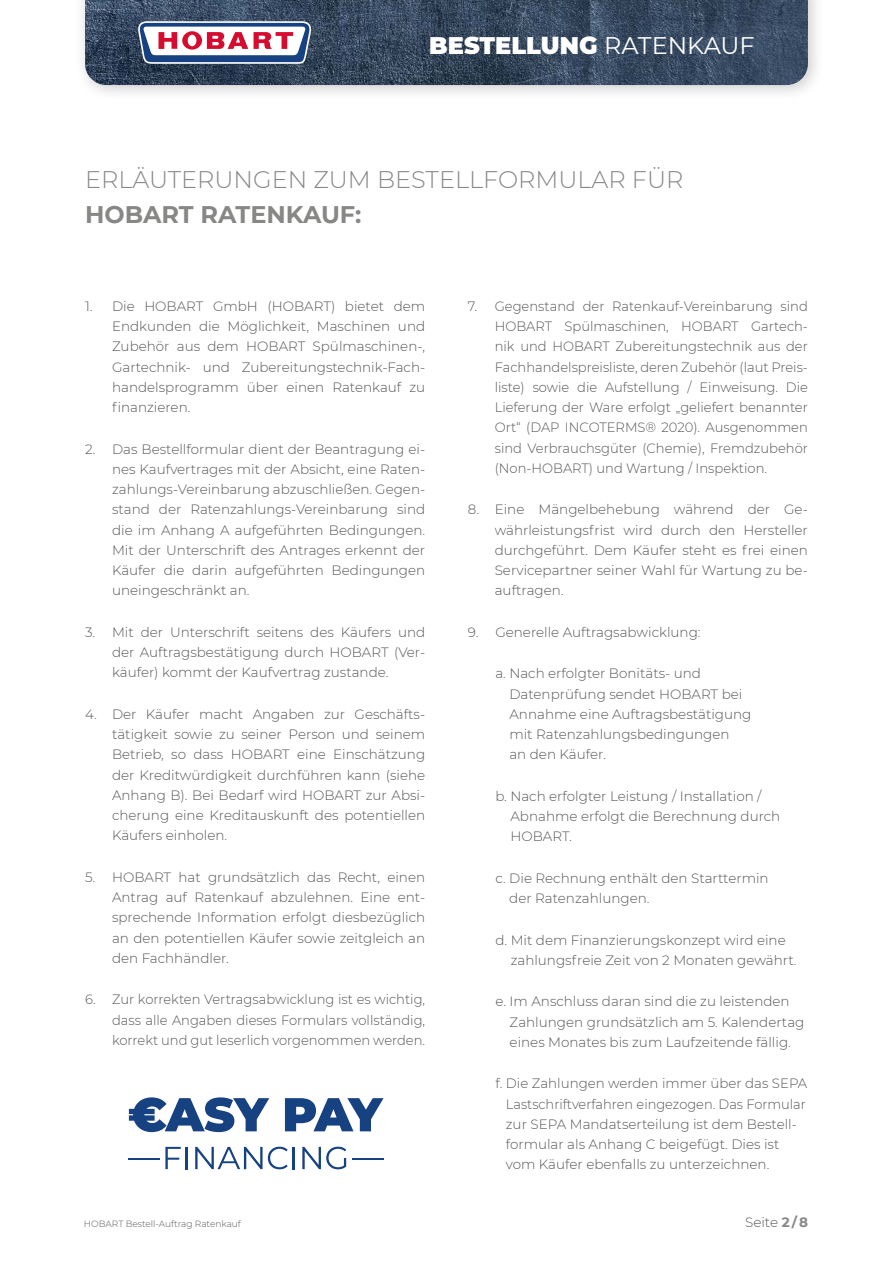
<style>
.page{position:relative;width:893px;height:1263px;background:#fff}
.page>*{position:absolute;margin:0;border:0;box-sizing:border-box;transform-origin:0 0}
.t1{font:300 24px "Montserrat";color:#878786}
.t2{font:900 24px "Montserrat";color:#fff}
.t3{font:700 24px "Montserrat";color:#878786}
.t4{font:300 13.5px/20.2px "Montserrat";color:#565656;text-align:justify}
.t5{font:300 9px "Montserrat";color:#565656}
.s1{font-weight:400}
.s2{font-weight:700;color:#878786}
</style>
<div class="page">
<div style="left:74px;top:0;width:751px;height:102px;background:#000;opacity:.2"></div>
<img style="left:85px;top:0;width:723px;height:85px">
<svg style="left:138px;top:21px;width:173px;height:43px"></svg>
<svg style="left:165px;top:1147px;width:16px;height:22px"></svg>
<hr style="left:186px;top:1147px;width:2px;height:22px;background:#164282">
<svg style="left:195px;top:1147px;width:93px;height:22px"></svg>
<hr style="left:293px;top:1147px;width:2px;height:22px;background:#164282">
<svg style="left:302px;top:1147px;width:44px;height:22px"></svg>
<svg style="left:129px;top:1097px;width:140px;height:35px"></svg>
<svg style="left:285px;top:1098px;width:99px;height:33px"></svg>
<hr style="left:129px;top:1158px;width:31px;height:1px;background:#164282">
<hr style="left:353px;top:1158px;width:31px;height:1px;background:#164282">
<h1 class="t2" style="left:429px;top:28px;width:327px">BESTELLUNG <span class="s1">RATENKAUF</span></h1>
<h1 class="t1" style="left:85px;top:163px;width:600px">ERLÄUTERUNGEN ZUM BESTELLFORMULAR FÜR</h1>
<h1 class="t3" style="left:85px;top:197px;width:278px">HOBART RATENKAUF:</h1>
<p class="t4" style="left:112px;top:295px;width:315px;text-indent:-27px">1. Die HOBART GmbH (HOBART) bietet dem Endkunden die Möglichkeit, Maschinen und Zubehör aus dem HOBART Spülmaschinen-, Gartechnik- und Zubereitungstechnik-Fach&shy;handelsprogramm über einen Ratenkauf zu finanzieren.</p>
<p class="t4" style="left:112px;top:438px;width:315px;text-indent:-27px">2. Das Bestellformular dient der Beantragung ei&shy;nes Kaufvertrages mit der Absicht, eine Raten&shy;zahlungs-Vereinbarung abzuschließen. Gegen&shy;stand der Ratenzahlungs-Vereinbarung sind die im Anhang A aufgeführten Bedingungen.<br>Mit der Unterschrift des Antrages erkennt der Käufer die darin aufgeführten Bedingungen uneingeschränkt an.</p>
<p class="t4" style="left:112px;top:621px;width:315px;text-indent:-27px">3. Mit der Unterschrift seitens des Käufers und der Auftragsbestätigung durch HOBART (Ver&shy;käufer) kommt der Kaufvertrag zustande.</p>
<p class="t4" style="left:112px;top:703px;width:315px;text-indent:-27px">4. Der Käufer macht Angaben zur Geschäfts&shy;tätigkeit sowie zu seiner Person und seinem Betrieb, so dass HOBART eine Einschätzung der Kreditwürdigkeit durchführen kann (siehe Anhang B). Bei Bedarf wird HOBART zur Absi&shy;cherung eine Kreditauskunft des potentiellen Käufers einholen.</p>
<p class="t4" style="left:112px;top:866px;width:315px;text-indent:-27px">5. HOBART hat grundsätzlich das Recht, einen Antrag auf Ratenkauf abzulehnen. Eine ent&shy;sprechende Information erfolgt diesbezüglich an den potentiellen Käufer sowie zeitgleich an den Fachhändler.</p>
<p class="t4" style="left:112px;top:989px;width:315px;text-indent:-27px">6. Zur korrekten Vertragsabwicklung ist es wichtig, dass alle Angaben dieses Formulars vollständig, korrekt und gut leserlich vorgenommen werden.</p>
<p class="t4" style="left:495px;top:295px;width:315px;text-indent:-27px">7. Gegenstand der Ratenkauf-Vereinbarung sind HOBART Spülmaschinen, HOBART Gartech&shy;nik und HOBART Zubereitungstechnik aus der Fachhandelspreisliste, deren Zubehör (laut Preis&shy;liste) sowie die Aufstellung / Einweisung. Die Lieferung der Ware erfolgt „geliefert benannter Ort“ (DAP INCOTERMS® 2020). Ausgenommen sind Verbrauchsgüter (Chemie), Fremdzubehör (Non-HOBART) und Wartung / Inspektion.</p>
<p class="t4" style="left:495px;top:499px;width:315px;text-indent:-27px">8. Eine Mängelbehebung während der Ge&shy;währleistungsfrist wird durch den Hersteller durchgeführt. Dem Käufer steht es frei einen Servicepartner seiner Wahl für Wartung zu be&shy;auftragen.</p>
<p class="t4" style="left:468px;top:621px;width:234px">9. Generelle Auftragsabwicklung:</p>
<p class="t4" style="left:509px;top:663px;width:244px;text-align:left;text-indent:-14px">a. Nach erfolgter Bonitäts- und<br>Datenprüfung sendet HOBART bei<br>Annahme eine Auftragsbestätigung mit Ratenzahlungsbedingungen<br>an den Käufer.</p>
<p class="t4" style="left:510px;top:785px;width:271px;text-align:left;text-indent:-15px">b. Nach erfolgter Leistung / Installation /<br>Abnahme erfolgt die Berechnung durch<br>HOBART.</p>
<p class="t4" style="left:509px;top:867px;width:261px;text-indent:-14px">c. Die Rechnung enthält den Starttermin der Ratenzahlungen.</p>
<p class="t4" style="left:511px;top:929px;width:287px;text-indent:-15px">d. Mit dem Finanzierungskonzept wird eine zahlungsfreie Zeit von 2 Monaten gewährt.</p>
<p class="t4" style="left:510px;top:991px;width:296px;text-align:left;text-indent:-14px">e. Im Anschluss daran sind die zu leistenden<br>Zahlungen grundsätzlich am 5. Kalendertag eines Monates bis zum Laufzeitende fällig.</p>
<p class="t4" style="left:506px;top:1073px;width:303px;text-align:left;text-indent:-10px">f. Die Zahlungen werden immer über das SEPA Lastschriftverfahren eingezogen. Das Formular zur SEPA Mandatserteilung ist dem Bestell&shy;formular als Anhang C beigefügt. Dies ist vom Käufer ebenfalls zu unterzeichnen.</p>
<p class="t5" style="left:84px;top:1217px;width:158px">HOBART Bestell-Auftrag Ratenkauf</p>
<p class="t4" style="left:745px;top:1212px;width:64px">Seite <span class="s2">2 / 8</span></p>
</div>
